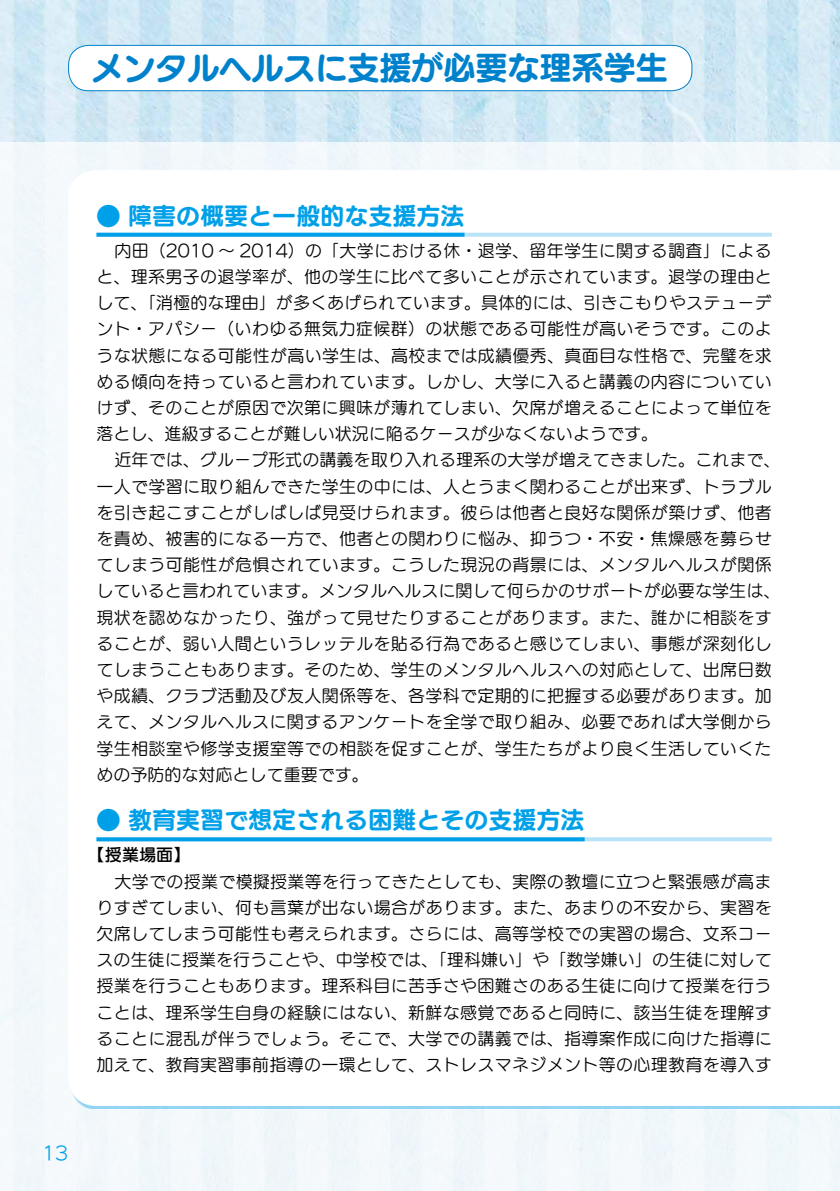
<style>
.page{position:relative;width:840px;height:1191px;background:#fff}
.page>*{position:absolute;margin:0;border:0;box-sizing:border-box;transform-origin:0 0}
.t1{font:32px "UD Marugo Large Pr 6 N B";color:#0081cc}
.t2{font:24px "UD Marugo Small Pr 6 N B";color:#00a0e9}
.t3{font:18.4px "UD Marugo Small Pr 6 N M";color:#00a0e9}
.t4{font:17px/26.2px "UD Marugo Small Pr 6 N M";letter-spacing:.02em;color:#000;text-align:justify}
.t5{font:17px "UD Marugo Small Pr 6 N DB";color:#000}
</style>
<div class="page">
<img style="left:0;top:0;width:839px;height:142px">
<div style="left:0;top:142px;width:839px;height:1049px;background:#f3f8fb"></div>
<div style="left:68px;top:171px;width:771px;height:935px;background:#fff"></div>
<div style="left:69px;top:45px;width:622px;height:46px;background:#fff;border-radius:20px"></div>
<div style="left:68px;top:45px;width:624px;height:46px;border:1px solid #0081cc;border-radius:20px"></div>
<svg style="left:464px;top:233px;width:307px;height:4px"></svg>
<svg style="left:96px;top:233px;width:368px;height:4px"></svg>
<svg style="left:584px;top:837px;width:187px;height:4px"></svg>
<svg style="left:96px;top:837px;width:488px;height:4px;background:#11a6ea"></svg>
<h1 class="t1" style="left:91px;top:50px;width:577px">メンタルヘルスに支援が必要な理系学生</h1>
<p class="t3" style="left:42px;top:1143px;width:28px">13</p>
<h2 class="t2" style="left:96px;top:202px;width:369px">● 障害の概要と一般的な支援方法</h2>
<p class="t4" style="left:96px;top:238px;width:676px;text-indent:18px">内田（2010 ～ 2014）の「大学における休・退学、留年学生に関する調査」によると、理系男子の退学率が、他の学生に比べて多いことが示されています。退学の理由として、「消極的な理由」が多くあげられています。具体的には、引きこもりやステューデント・アパシー（いわゆる無気力症候群）の状態である可能性が高いそうです。このような状態になる可能性が高い学生は、高校までは成績優秀、真面目な性格で、完璧を求める傾向を持っていると言われています。しかし、大学に入ると講義の内容についていけず、そのことが原因で次第に興味が薄れてしまい、欠席が増えることによって単位を落とし、進級することが難しい状況に陥るケースが少なくないようです。</p>
<p class="t4" style="left:96px;top:447px;width:685px;text-align:left;text-indent:18px">近年では、グループ形式の講義を取り入れる理系の大学が増えてきました。これまで、一人で学習に取り組んできた学生の中には、人とうまく関わることが出来ず、トラブルを引き起こすことがしばしば見受けられます。彼らは他者と良好な関係が築けず、他者を責め、被害的になる一方で、他者との関わりに悩み、抑うつ・不安・焦燥感を募らせてしまう可能性が危惧されています。こうした現況の背景には、メンタルヘルスが関係していると言われています。メンタルヘルスに関して何らかのサポートが必要な学生は、現状を認めなかったり、強がって見せたりすることがあります。また、誰かに相談をすることが、弱い人間というレッテルを貼る行為であると感じてしまい、事態が深刻化してしまうこともあります。そのため、学生のメンタルヘルスへの対応として、出席日数や成績、クラブ活動及び友人関係等を、各学科で定期的に把握する必要があります。加えて、メンタルヘルスに関するアンケートを全学で取り組み、必要であれば大学側から学生相談室や修学支援室等での相談を促すことが、学生たちがより良く生活していくための予防的な対応として重要です。</p>
<h2 class="t2" style="left:96px;top:807px;width:489px">● 教育実習で想定される困難とその支援方法</h2>
<p class="t5" style="left:88px;top:845px;width:103px">【授業場面】</p>
<p class="t4" style="left:96px;top:868px;width:676px;text-indent:18px">大学での授業で模擬授業等を行ってきたとしても、実際の教壇に立つと緊張感が高まりすぎてしまい、何も言葉が出ない場合があります。また、あまりの不安から、実習を欠席してしまう可能性も考えられます。さらには、高等学校での実習の場合、文系コースの生徒に授業を行うことや、中学校では、「理科嫌い」や「数学嫌い」の生徒に対して授業を行うこともあります。理系科目に苦手さや困難さのある生徒に向けて授業を行うことは、理系学生自身の経験にはない、新鮮な感覚であると同時に、該当生徒を理解することに混乱が伴うでしょう。そこで、大学での講義では、指導案作成に向けた指導に加えて、教育実習事前指導の一環として、ストレスマネジメント等の心理教育を導入す</p>
</div>
